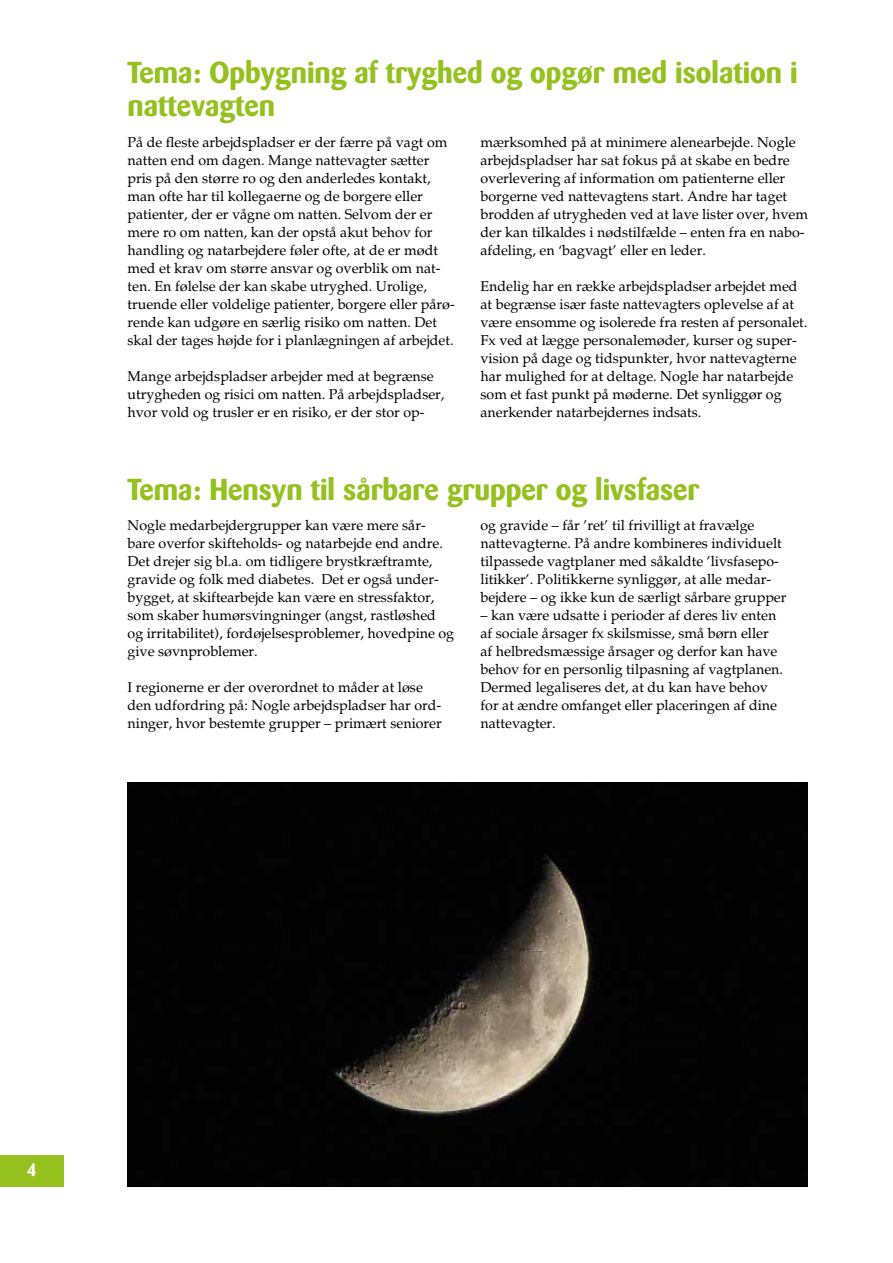
<style>
.page{position:relative;width:893px;height:1263px;background:#fff}
.page>*{position:absolute;margin:0;border:0;box-sizing:border-box;transform-origin:0 0}
.t1{font:700 30px/33px "Barmeno";color:#95c11f}
.t2{font:700 18px "Barmeno";color:#fff}
.t3{font:14.25px/18px "Palatino";color:#000}
</style>
<div class="page">
<div style="left:0;top:1154px;width:64px;height:32px;background:#95c11f"></div>
<img style="left:128px;top:782px;width:680px;height:404px">
<h1 class="t1" style="left:128px;top:56px;width:672px">Tema: Opbygning af tryghed og opgør med isolation i nattevagten</h1>
<p class="t3" style="left:128px;top:133px;width:329px">På de fleste arbejdspladser er der færre på vagt om natten end om dagen. Mange nattevagter sætter pris på den større ro og den anderledes kontakt, man ofte har til kollegaerne og de borgere eller patienter, der er vågne om natten. Selvom der er mere ro om natten, kan der opstå akut behov for handling og natarbejdere føler ofte, at de er mødt med et krav om større ansvar og overblik om nat&shy;ten. En følelse der kan skabe utryghed. Urolige, truende eller voldelige patienter, borgere eller pårø&shy;rende kan udgøre en særlig risiko om natten. Det skal der tages højde for i planlægningen af arbejdet.</p>
<p class="t3" style="left:128px;top:367px;width:318px">Mange arbejdspladser arbejder med at begrænse utrygheden og risici om natten. På arbejdspladser, hvor vold og trusler er en risiko, er der stor op-</p>
<p class="t3" style="left:480px;top:133px;width:329px">mærksomhed på at minimere alenearbejde. Nogle arbejdspladser har sat fokus på at skabe en bedre overlevering af information om patienterne eller borgerne ved nattevagtens start. Andre har taget brodden af utrygheden ved at lave lister over, hvem der kan tilkaldes i nødstilfælde – enten fra en nabo&shy;afdeling, en ‘bagvagt’ eller en leder.</p>
<p class="t3" style="left:480px;top:277px;width:328px">Endelig har en række arbejdspladser arbejdet med at begrænse især faste nattevagters oplevelse af at være ensomme og isolerede fra resten af personalet.<br>Fx ved at lægge personalemøder, kurser og super&shy;vision på dage og tidspunkter, hvor nattevagterne har mulighed for at deltage. Nogle har natarbejde som et fast punkt på møderne. Det synliggør og anerkender natarbejdernes indsats.</p>
<h1 class="t1" style="left:128px;top:473px;width:573px">Tema: Hensyn til sårbare grupper og livsfaser</h1>
<p class="t3" style="left:128px;top:516px;width:328px">Nogle medarbejdergrupper kan være mere sår&shy;bare overfor skifteholds- og natarbejde end andre.<br>Det drejer sig bl.a. om tidligere brystkræftramte, gravide og folk med diabetes. Det er også under&shy;bygget, at skiftearbejde kan være en stressfaktor, som skaber humørsvingninger (angst, rastløshed og irritabilitet), fordøjelsesproblemer, hovedpine og give søvnproblemer.</p>
<p class="t3" style="left:128px;top:678px;width:316px">I regionerne er der overordnet to måder at løse den udfordring på: Nogle arbejdspladser har ord&shy;ninger, hvor bestemte grupper – primært seniorer</p>
<p class="t3" style="left:480px;top:516px;width:307px">og gravide – får ’ret’ til frivilligt at fravælge nattevagterne. På andre kombineres individuelt tilpassede vagtplaner med såkaldte ’livsfasepo&shy;litikker’. Politikkerne synliggør, at alle medar&shy;bejdere – og ikke kun de særligt sårbare grupper</p>
<p class="t3" style="left:480px;top:606px;width:304px">– kan være udsatte i perioder af deres liv enten af sociale årsager fx skilsmisse, små børn eller af helbredsmæssige årsager og derfor kan have behov for en personlig tilpasning af vagtplanen.<br>Dermed legaliseres det, at du kan have behov for at ændre omfanget eller placeringen af dine nattevagter.</p>
<p class="t2" style="left:27px;top:1159px;width:11px">4</p>
</div>
